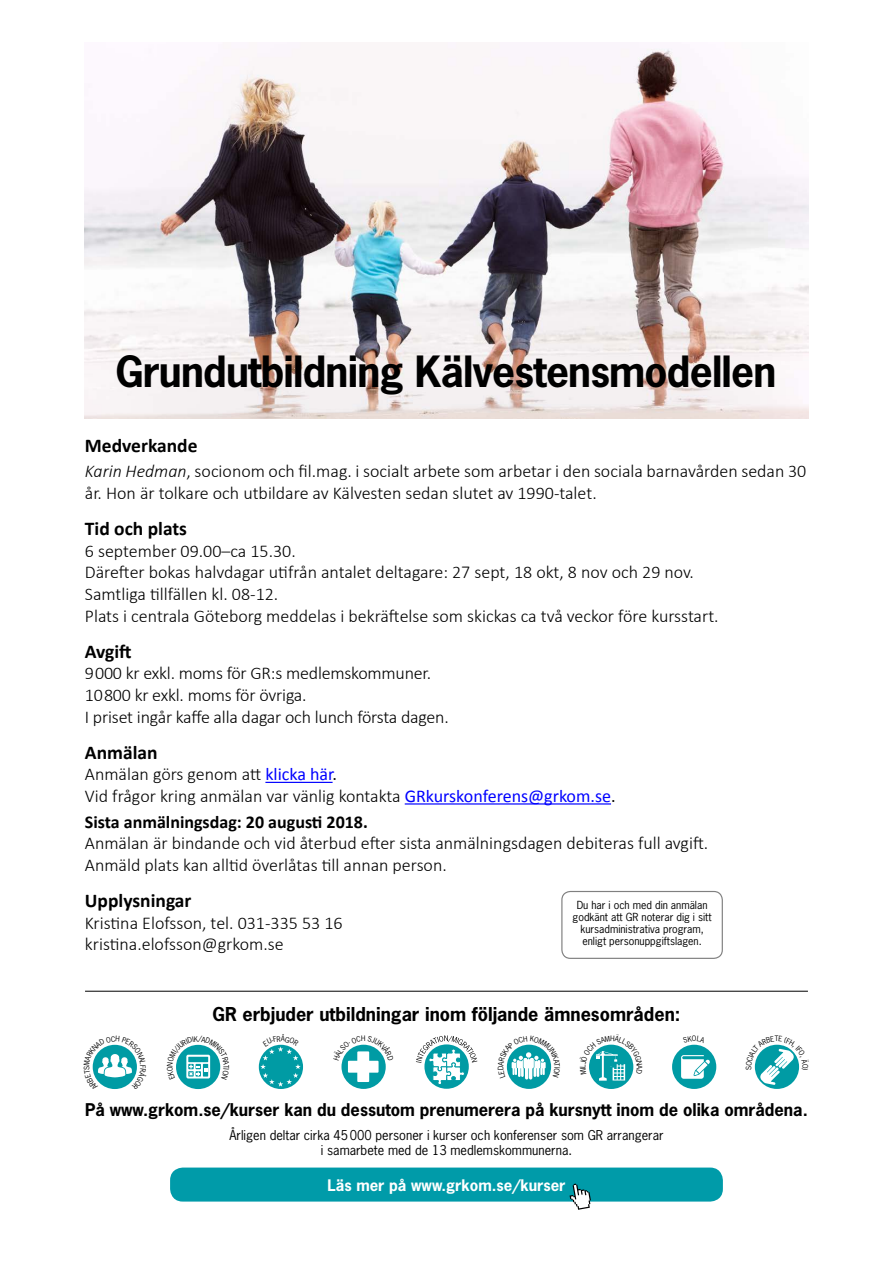
<style>
.page{position:relative;width:893px;height:1263px;background:#fff}
.page>*{position:absolute;margin:0;border:0;box-sizing:border-box;transform-origin:0 0}
.t1{font:700 40.5px "News Gothic";letter-spacing:-.02em;color:#000}
.t2{font:700 19.5px "Calibri";color:#000}
.t3{font:300 18px/21.6px "Calibri";color:#000}
.t4{font:700 18px "News Gothic";color:#000}
.t5{font:700 18px "Calibri";color:#000}
.t6{font:700 16.5px "News Gothic";color:#000}
.t7{font:700 15px "News Gothic";color:#fff}
.t8{font:12.75px/15px "News Gothic";color:#000;text-align:center}
.t9{font:10.5px/12px "News Gothic";color:#000;text-align:center}
.s1{font-style:italic}
.s2{font-weight:400;color:#00f}
.s3{font-weight:400}
</style>
<div class="page">
<img style="left:85px;top:48px;width:723px;height:371px">
<div style="left:561px;top:891px;width:162px;height:68px;border:1px solid #000;border-radius:9px"></div>
<hr style="left:85px;top:991px;width:723px;height:1px;background:#000">
<div style="left:170px;top:1167px;width:553px;height:34px;background:#009ba9;border-radius:13px"></div>
<svg style="left:570px;top:1183px;width:21px;height:27px"></svg>
<div style="left:176px;top:1045px;width:44px;height:44px;background:#009ba4;border-radius:50%"></div>
<div style="left:589px;top:1045px;width:44px;height:44px;background:#009ba4;border-radius:50%"></div>
<div style="left:259px;top:1045px;width:44px;height:44px;background:#009ba4;border-radius:50%"></div>
<div style="left:341px;top:1045px;width:45px;height:44px;background:#009ba4;border-radius:50%"></div>
<div style="left:507px;top:1045px;width:44px;height:44px;background:#009ba4;border-radius:50%"></div>
<div style="left:755px;top:1045px;width:44px;height:44px;background:#009ba4;border-radius:50%"></div>
<div style="left:672px;top:1045px;width:44px;height:44px;background:#009ba4;border-radius:50%"></div>
<svg style="left:681px;top:1055px;width:29px;height:24px"></svg>
<svg style="left:424px;top:1044px;width:45px;height:45px"></svg>
<svg style="left:416px;top:1035px;width:61px;height:50px"></svg>
<hr style="left:265px;top:782px;width:68px;height:1px;background:#00f">
<hr style="left:405px;top:803px;width:206px;height:1px;background:#00f">
<svg style="left:176px;top:1044px;width:45px;height:36px"></svg>
<svg style="left:589px;top:1044px;width:45px;height:37px"></svg>
<svg style="left:92px;top:1044px;width:45px;height:45px"></svg>
<svg style="left:260px;top:1044px;width:41px;height:43px"></svg>
<svg style="left:341px;top:1044px;width:45px;height:38px"></svg>
<svg style="left:506px;top:1044px;width:46px;height:35px"></svg>
<svg style="left:754px;top:1044px;width:46px;height:41px"></svg>
<h1 class="t1" style="left:116px;top:345px;width:662px">Grundutbildning Kälvestensmodellen</h1>
<p class="t2" style="left:85px;top:433px;width:114px">Medverkande</p>
<p class="t3" style="left:85px;top:460px;width:723px"><span class="s1">Karin Hedman</span>, socionom och fil.mag. i socialt arbete som arbetar i den sociala barnavården sedan 30 år. Hon är tolkare och utbildare av Kälvesten sedan slutet av 1990-talet.</p>
<p class="t2" style="left:85px;top:516px;width:104px">Tid och plats</p>
<p class="t3" style="left:85px;top:540px;width:635px">6 september 09.00–ca 15.30.<br>Därefter bokas halvdagar utifrån antalet deltagare: 27 sept, 18 okt, 8 nov och 29 nov.<br>Samtliga tillfällen kl. 08-12.<br>Plats i centrala Göteborg meddelas i bekräftelse som skickas ca två veckor före kursstart.</p>
<p class="t2" style="left:85px;top:639px;width:48px">Avgift</p>
<p class="t3" style="left:85px;top:662px;width:365px">9 000 kr exkl. moms för GR:s medlemskommuner.<br>10 800 kr exkl. moms för övriga.<br>I priset ingår kaffe alla dagar och lunch första dagen.</p>
<p class="t2" style="left:85px;top:740px;width:74px">Anmälan</p>
<p class="t3" style="left:85px;top:763px;width:532px">Anmälan görs genom att <span class="s2">klicka här</span><span class="s3">.<br></span>Vid frågor kring anmälan var vänlig kontakta <span class="s2">GRkurskonferens@grkom.se</span><span class="s3">.</span></p>
<p class="t5" style="left:85px;top:810px;width:284px">Sista anmälningsdag: 20 augusti 2018.</p>
<p class="t3" style="left:85px;top:832px;width:625px">Anmälan är bindande och vid återbud efter sista anmälningsdagen debiteras full avgift.<br>Anmäld plats kan alltid överlåtas till annan person.</p>
<p class="t2" style="left:85px;top:888px;width:108px">Upplysningar</p>
<p class="t3" style="left:85px;top:912px;width:259px">Kristina Elofsson, tel. 031-335 53 16 kristina.elofsson@grkom.se</p>
<p class="t9" style="left:573px;top:899px;width:141px">Du har i och med din anmälan godkänt att GR noterar dig i sitt kursadministrativa program, enligt personuppgiftslagen.</p>
<p class="t4" style="left:213px;top:1002px;width:469px">GR erbjuder utbildningar inom följande ämnesområden:</p>
<p class="t6" style="left:85px;top:1099px;width:724px">På www.grkom.se/kurser kan du dessutom prenumerera på kursnytt inom de olika områdena.</p>
<p class="t8" style="left:229px;top:1127px;width:436px">Årligen deltar cirka 45000 personer i kurser och konferenser som GR arrangerar i samarbete med de 13 medlemskommunerna.</p>
<p class="t7" style="left:327px;top:1175px;width:240px">Läs mer på www.grkom.se/kurser</p>
</div>
